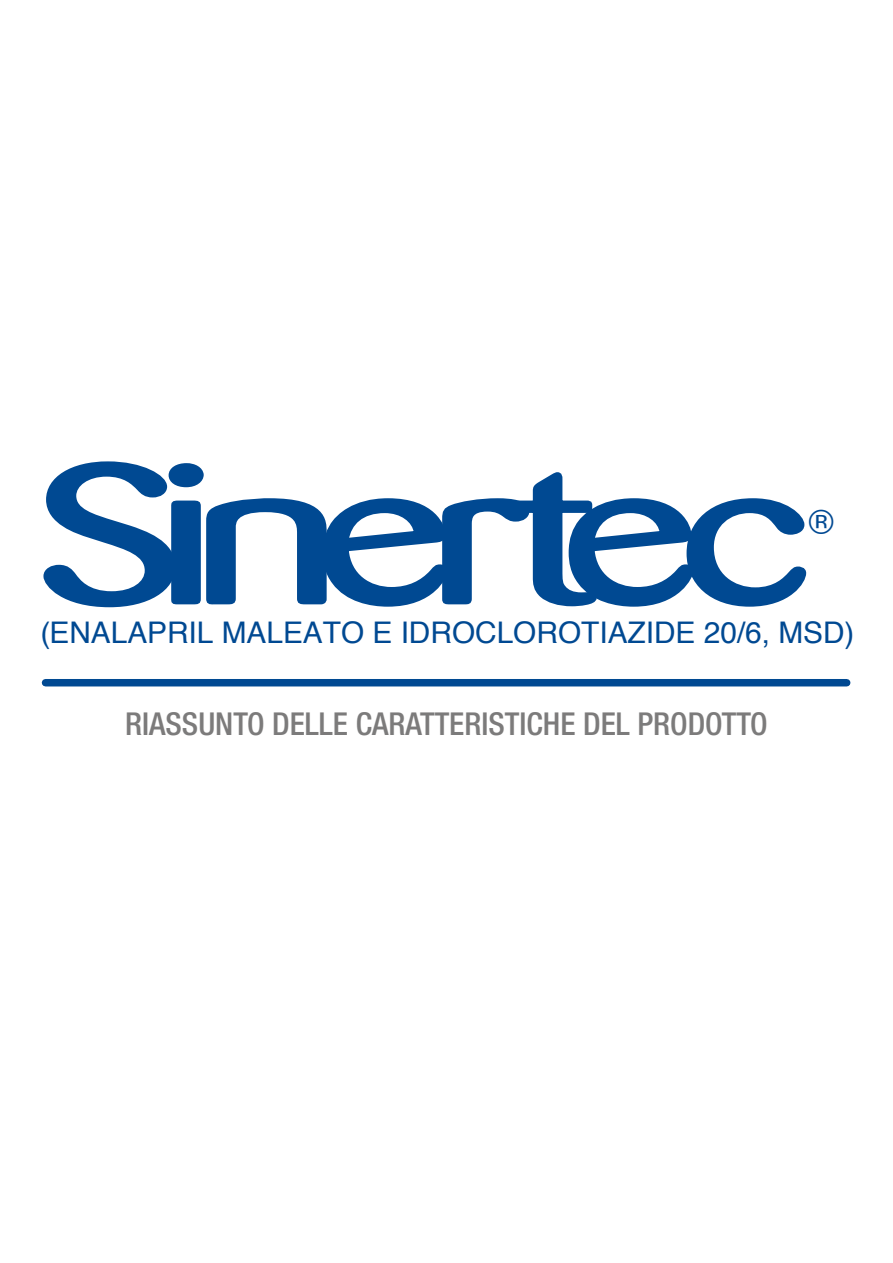
<style>
.page{position:relative;width:893px;height:1263px;background:#fff}
.page>*{position:absolute;margin:0;border:0;box-sizing:border-box;transform-origin:0 0}
.t1{font:33.75px "Helvetica";color:#004992}
.t2{font:500 condensed 31.5px "Helvetica Neue";color:#7c7b7b}
.t3{font:29.85px "Helvetica";color:#004992}
</style>
<div class="page">
<div style="left:46px;top:679px;width:801px;height:7px;background:#004992"></div>
<svg style="left:43px;top:461px;width:764px;height:147px"></svg>
<p class="t1" style="left:809px;top:496px;width:26px">®</p>
<p class="t3" style="left:40px;top:609px;width:815px">(ENALAPRIL MALEATO E IDROCLOROTIAZIDE 20/6, MSD)</p>
<p class="t2" style="left:125px;top:705px;width:644px">RIASSUNTO DELLE CARATTERISTICHE DEL PRODOTTO</p>
</div>
